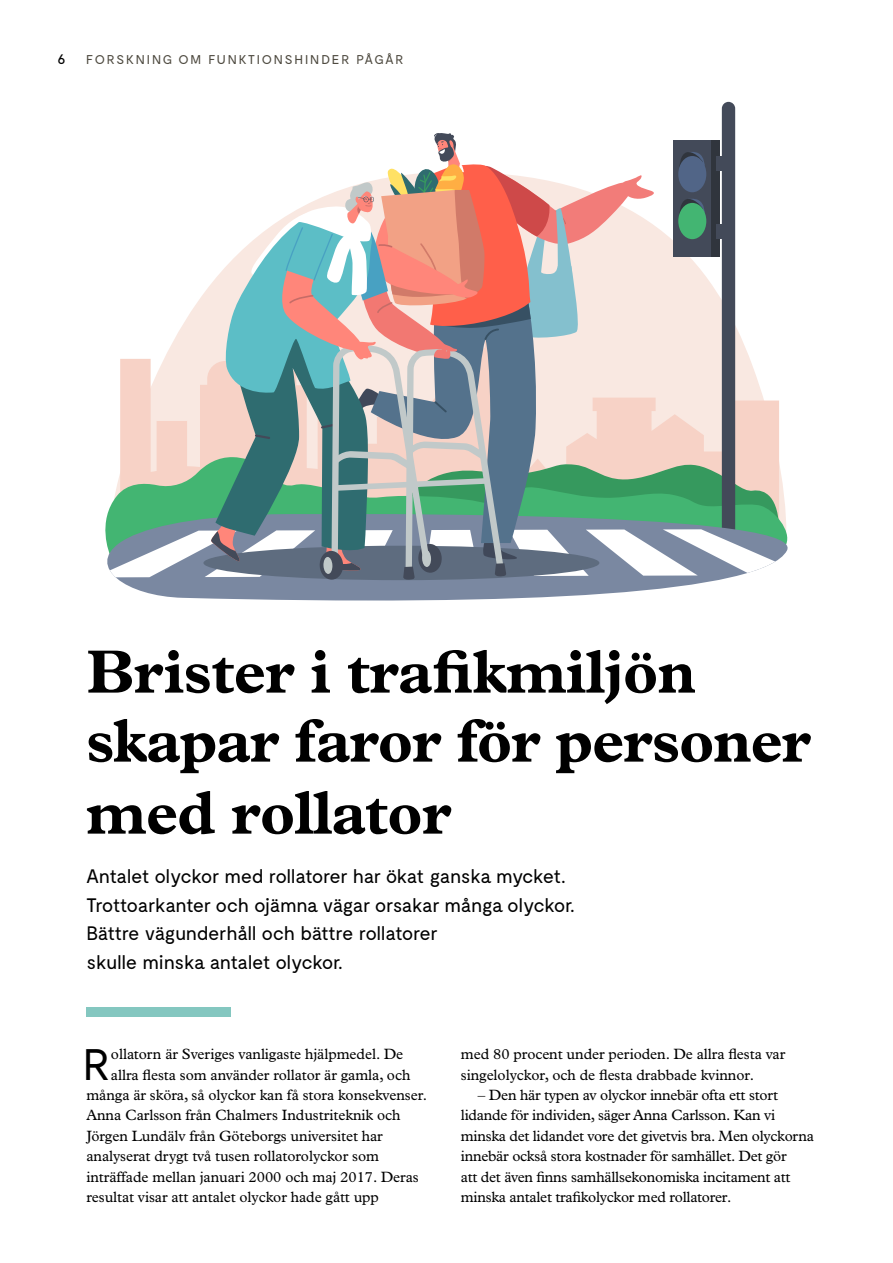
<style>
.page{position:relative;width:893px;height:1263px;background:#fff}
.page>*{position:absolute;margin:0;border:0;box-sizing:border-box;transform-origin:0 0}
.H1_-_Huvudrubrik{font:700 61.5px/70.5px "Plantin Std";letter-spacing:-.01em;color:#000}
.Brödtext_Plantin___m{font:44.1px "Moderat";color:#000}
.Ingress{font:19.5px "Moderat";letter-spacing:-.025em;color:#000}
.Brödtext_Plantin___m-2{font:15px/20.4px "Plantin Std";letter-spacing:-.005em;color:#000}
.Brödtext_Plantin{font:15px/20.4px "Plantin Std";letter-spacing:-.015em;color:#000}
.t1{font:15px "Moderat";color:#000}
.t2{font:12.75px "Moderat";letter-spacing:.14em;color:#4e4a40}
</style>
<div class="page">
<svg style="left:105px;top:508px;width:683px;height:92px;fill:#7a88a1"></svg>
<svg style="left:110px;top:102px;width:669px;height:478px"></svg>
<div style="left:86px;top:1007px;width:144px;height:10px;background:#84c7c0"></div>
<p class="t1" style="left:58px;top:50px;width:10px">6</p>
<p class="t2" style="left:86px;top:53px;width:319px">FORSKNING OM FUNKTIONSHINDER PÅGÅR</p>
<h1 class="H1_-_Huvudrubrik" style="left:86px;top:636px;width:726px">Brister i trafikmiljön skapar faror för personer med rollator</h1>
<p class="Ingress" style="left:86px;top:866px;width:479px">Antalet olyckor med rollatorer har ökat ganska mycket.</p>
<p class="Ingress" style="left:86px;top:894px;width:488px">Trottoarkanter och ojämna vägar orsakar många olyckor.</p>
<p class="Ingress" style="left:86px;top:923px;width:353px">Bättre vägunderhåll och bättre rollatorer</p>
<p class="Ingress" style="left:86px;top:951px;width:256px">skulle minska antalet olyckor.</p>
<p class="Brödtext_Plantin___m" style="left:83px;top:1039px;width:30px">R</p>
<p class="Brödtext_Plantin___m-2" style="left:111px;top:1044px;width:294px">ollatorn är Sveriges vanligaste hjälpmedel. De</p>
<p class="Brödtext_Plantin___m-2" style="left:111px;top:1064px;width:301px">allra flesta som använder rollator är gamla, och</p>
<p class="Brödtext_Plantin___m-2" style="left:86px;top:1085px;width:342px">många är sköra, så olyckor kan få stora konsekvenser.</p>
<p class="Brödtext_Plantin___m-2" style="left:86px;top:1105px;width:316px">Anna Carlsson från Chalmers Industriteknik och</p>
<p class="Brödtext_Plantin___m-2" style="left:86px;top:1125px;width:298px">Jörgen Lundälv från Göteborgs universitet har</p>
<p class="Brödtext_Plantin___m-2" style="left:86px;top:1146px;width:294px">analyserat drygt två tusen rollatorolyckor som</p>
<p class="Brödtext_Plantin___m-2" style="left:86px;top:1166px;width:334px">inträffade mellan januari 2000 och maj 2017. Deras</p>
<p class="Brödtext_Plantin___m-2" style="left:86px;top:1187px;width:294px">resultat visar att antalet olyckor hade gått upp</p>
<p class="Brödtext_Plantin___m-2" style="left:461px;top:1044px;width:326px">med 80 procent under perioden. De allra flesta var singelolyckor, och de flesta drabbade kvinnor.</p>
<p class="Brödtext_Plantin" style="left:461px;top:1085px;width:354px;text-indent:17px">– Den här typen av olyckor innebär ofta ett stort lidande för individen, säger Anna Carlsson. Kan vi minska det lidandet vore det givetvis bra. Men olyckorna innebär också stora kostnader för samhället. Det gör<br>att det även finns samhällsekonomiska incitament att minska antalet trafikolyckor med rollatorer.</p>
</div>
